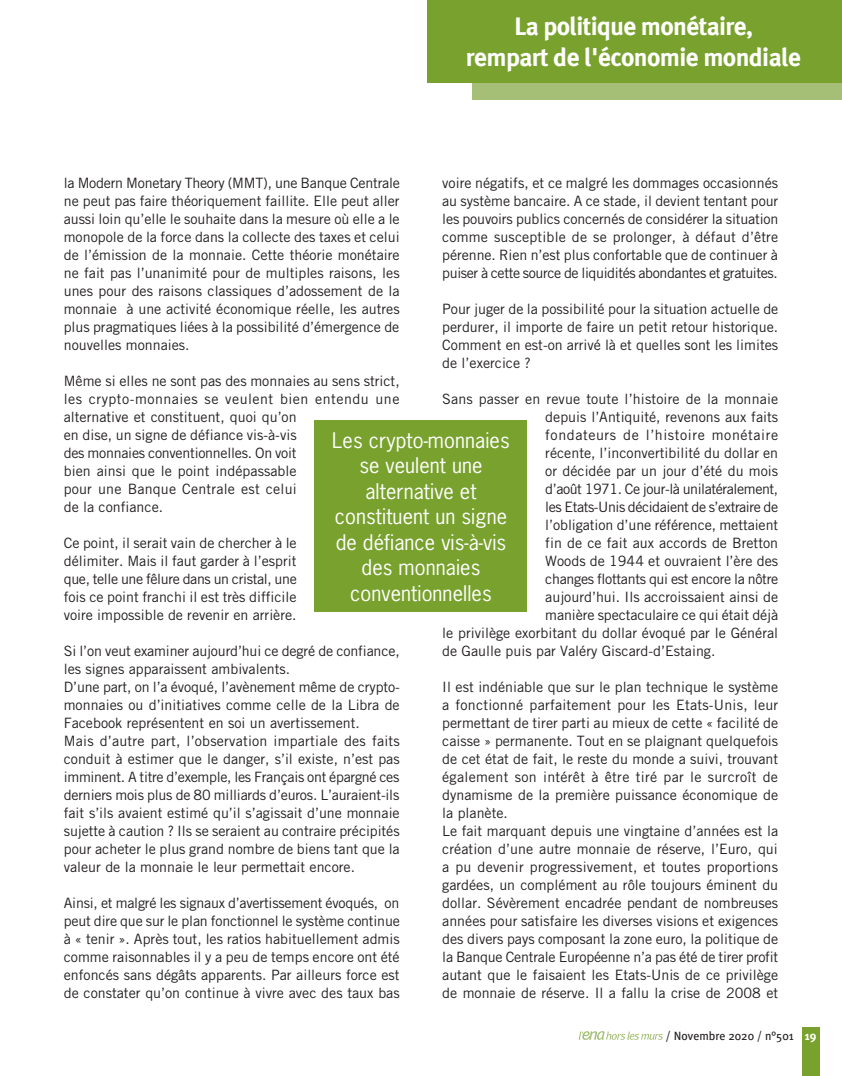
<style>
.page{position:relative;width:842px;height:1076px;background:#fff}
.page>*{position:absolute;margin:0;border:0;box-sizing:border-box;transform-origin:0 0}
.t1{font:700 25.5px/30.6px "Meta Plus";letter-spacing:-.025em;color:#fff;text-align:center}
.t2{font:20.25px/25.5px "News Gothic Std";letter-spacing:.005em;color:#fff;text-align:center}
.t3{font:14.25px/18px "Trade Gothic";color:#231f20;text-align:justify}
.t4{font:14.25px "Trade Gothic";letter-spacing:-.03em;color:#231f20}
.t5{font:14.25px "Trade Gothic";letter-spacing:-.02em;color:#231f20}
.t6{font:14.25px "Trade Gothic";letter-spacing:.04em;color:#231f20}
.t7{font:12px "Meta Plus";color:#231f20}
.s1{font-weight:700;color:#fff}
</style>
<div class="page">
<div style="left:472px;top:39px;width:370px;height:60px;background:#a5bf76"></div>
<div style="left:427px;top:0;width:415px;height:82px;background:#78a12d"></div>
<div style="left:802px;top:1027px;width:17px;height:49px;background:#78a12d"></div>
<svg style="left:579px;top:1031px;width:84px;height:9px"></svg>
<div style="left:315px;top:421px;width:212px;height:191px;background:#78a12d"></div>
<h1 class="t1" style="left:466px;top:11px;width:337px">La politique monétaire,<br>rempart de l'économie mondiale</h1>
<p class="t3" style="left:442px;top:174px;width:338px">voire négatifs, et ce malgré les dommages occasionnés au système bancaire. A ce stade, il devient tentant pour les pouvoirs publics concernés de considérer la situation comme susceptible de se prolonger, à défaut d’être pérenne. Rien n’est plus confortable que de continuer à puiser à cette source de liquidités abondantes et gratuites.</p>
<p class="t3" style="left:442px;top:300px;width:338px">Pour juger de la possibilité pour la situation actuelle de perdurer, il importe de faire un petit retour historique.<br>Comment en est-on arrivé là et quelles sont les limites de l’exercice ?</p>
<p class="t3" style="left:442px;top:390px;width:337px">Sans passer en revue toute l’histoire de la monnaie</p>
<p class="t3" style="left:545px;top:408px;width:234px">depuis l’Antiquité, revenons aux faits</p>
<p class="t6" style="left:545px;top:426px;width:234px">fondateurs de l’histoire monétaire</p>
<p class="t3" style="left:545px;top:444px;width:234px">récente, l’inconvertibilité du dollar en</p>
<p class="t3" style="left:545px;top:462px;width:234px">or décidée par un jour d’été du mois</p>
<p class="t4" style="left:545px;top:480px;width:234px">d’août 1971. Ce jour-là unilatéralement,</p>
<p class="t4" style="left:545px;top:498px;width:234px">les Etats-Unis décidaient de s’extraire de</p>
<p class="t3" style="left:545px;top:516px;width:234px">l’obligation d’une référence, mettaient</p>
<p class="t3" style="left:545px;top:534px;width:234px">fin de ce fait aux accords de Bretton</p>
<p class="t3" style="left:545px;top:552px;width:234px">Woods de 1944 et ouvraient l’ère des</p>
<p class="t5" style="left:545px;top:570px;width:234px">changes flottants qui est encore la nôtre</p>
<p class="t3" style="left:545px;top:588px;width:234px">aujourd’hui. Ils accroissaient ainsi de</p>
<p class="t3" style="left:545px;top:606px;width:234px">manière spectaculaire ce qui était déjà</p>
<p class="t3" style="left:442px;top:624px;width:337px">le privilège exorbitant du dollar évoqué par le Général</p>
<p class="t3" style="left:442px;top:642px;width:275px">de Gaulle puis par Valéry Giscard-d’Estaing.</p>
<p class="t3" style="left:442px;top:678px;width:338px;text-align:left">Il est indéniable que sur le plan technique le système a fonctionné parfaitement pour les Etats-Unis, leur permettant de tirer parti au mieux de cette « facilité de caisse » permanente. Tout en se plaignant quelquefois de cet état de fait, le reste du monde a suivi, trouvant également son intérêt à être tiré par le surcroît de dynamisme de la première puissance économique de la planète.<br>Le fait marquant depuis une vingtaine d’années est la création d’une autre monnaie de réserve, l’Euro, qui a pu devenir progressivement, et toutes proportions gardées, un complément au rôle toujours éminent du dollar. Sévèrement encadrée pendant de nombreuses années pour satisfaire les diverses visions et exigences des divers pays composant la zone euro, la politique de la Banque Centrale Européenne n’a pas été de tirer profit autant que le faisaient les Etats-Unis de ce privilège de monnaie de réserve. Il a fallu la crise de 2008 et</p>
<p class="t3" style="left:64px;top:174px;width:338px">la Modern Monetary Theory (MMT), une Banque Centrale ne peut pas faire théoriquement faillite. Elle peut aller aussi loin qu’elle le souhaite dans la mesure où elle a le monopole de la force dans la collecte des taxes et celui de l’émission de la monnaie. Cette théorie monétaire ne fait pas l’unanimité pour de multiples raisons, les unes pour des raisons classiques d’adossement de la monnaie à une activité économique réelle, les autres plus pragmatiques liées à la possibilité d’émergence de nouvelles monnaies.</p>
<p class="t3" style="left:64px;top:372px;width:337px;text-align:left">Même si elles ne sont pas des monnaies au sens strict, les crypto-monnaies se veulent bien entendu une alternative et constituent, quoi qu’on<br>en dise, un signe de défiance vis-à-vis<br>des monnaies conventionnelles. On voit<br>bien ainsi que le point indépassable<br>pour une Banque Centrale est celui<br>de la confiance.</p>
<p class="t3" style="left:64px;top:534px;width:235px">Ce point, il serait vain de chercher à le délimiter. Mais il faut garder à l’esprit que, telle une fêlure dans un cristal, une fois ce point franchi il est très difficile voire impossible de revenir en arrière.</p>
<p class="t3" style="left:64px;top:642px;width:338px;text-align:left">Si l’on veut examiner aujourd’hui ce degré de confiance, les signes apparaissent ambivalents.<br>D’une part, on l’a évoqué, l’avènement même de crypto&shy;monnaies ou d’initiatives comme celle de la Libra de Facebook représentent en soi un avertissement.<br>Mais d’autre part, l’observation impartiale des faits conduit à estimer que le danger, s’il existe, n’est pas imminent. A titre d’exemple, les Français ont épargné ces derniers mois plus de 80 milliards d’euros. L’auraient-ils fait s’ils avaient estimé qu’il s’agissait d’une monnaie sujette à caution ? Ils se seraient au contraire précipités pour acheter le plus grand nombre de biens tant que la valeur de la monnaie le leur permettait encore.</p>
<p class="t3" style="left:64px;top:894px;width:338px">Ainsi, et malgré les signaux d’avertissement évoqués, on peut dire que sur le plan fonctionnel le système continue à « tenir ». Après tout, les ratios habituellement admis comme raisonnables il y a peu de temps encore ont été enfoncés sans dégâts apparents. Par ailleurs force est de constater qu’on continue à vivre avec des taux bas</p>
<h2 class="t2" style="left:332px;top:427px;width:179px">Les crypto-monnaies se veulent une alternative et constituent un signe de défiance vis-à-vis des monnaies conventionnelles</h2>
<p class="t7" style="left:666px;top:1029px;width:153px">/ Novembre 2020 / n°501 <span class="s1">19</span></p>
</div>
